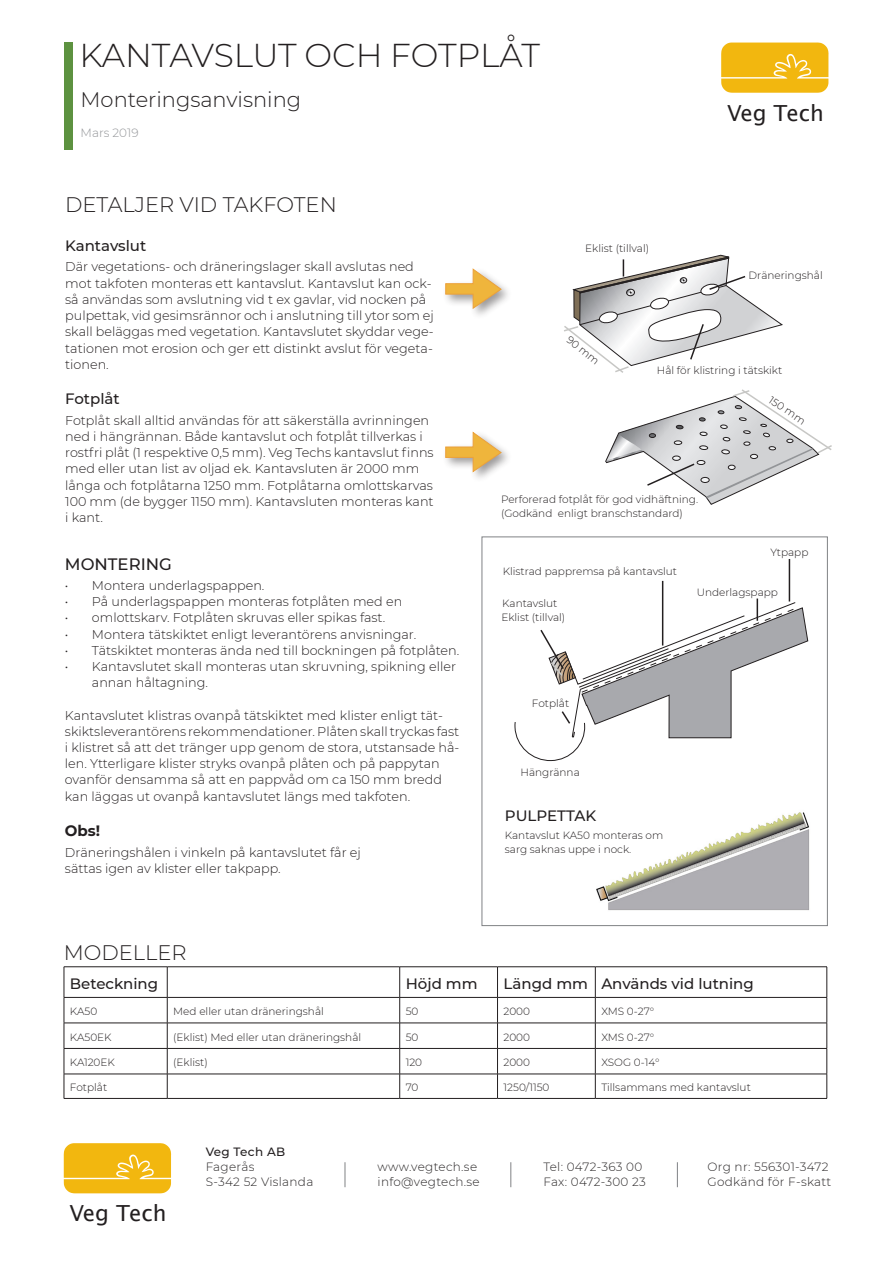
<style>
.page{position:relative;width:893px;height:1263px;background:#fff}
.page>*{position:absolute;margin:0;border:0;box-sizing:border-box;transform-origin:0 0}
.Rubrik_huvud{font:300 33px "Montserrat";letter-spacing:-.01em;color:#231f20}
.t1{font:22.2px "Lucida Sans";color:#231f20}
.Rubrik_lit{font:300 21px "Montserrat";color:#231f20}
.Bröd_bold{font:500 16.5px "Montserrat";color:#231f20}
.Bröd_bold-2{font:500 15px "Montserrat";color:#231f20}
.Bröd_bold-3{font:700 15px "Montserrat";color:#231f20}
.Brödtext{font:300 12.75px/16.2px "Montserrat";color:#231f20}
.t2{font:300 12px/15px "Montserrat";letter-spacing:.025em;color:#282526}
.t3{font:500 12px "Montserrat";letter-spacing:.02em;color:#231f20}
.Rubrik_lit-2{font:300 12px "Montserrat";color:#939598}
.Tabell{font:300 10.5px/14px "Montserrat";color:#231f20}
</style>
<div class="page">
<svg style="left:345px;top:1162px;width:1px;height:25px"></svg>
<svg style="left:510px;top:1162px;width:1px;height:25px"></svg>
<svg style="left:677px;top:1162px;width:1px;height:25px"></svg>
<svg style="left:721px;top:43px;width:107px;height:50px;background:#f3bc22"></svg>
<svg style="left:64px;top:1143px;width:107px;height:50px;background:#f2bc21"></svg>
<img style="left:597px;top:812px;width:213px;height:99px">
<div style="left:482px;top:536px;width:346px;height:390px;border:1px solid #808285"></div>
<div style="left:64px;top:43px;width:8px;height:107px;background:#5d9240"></div>
<hr style="left:64px;top:966px;width:103px;height:1px;background:#231f20">
<hr style="left:64px;top:967px;width:1px;height:30px;background:#231f20">
<hr style="left:167px;top:966px;width:233px;height:1px;background:#231f20">
<hr style="left:167px;top:967px;width:1px;height:30px;background:#231f20">
<hr style="left:400px;top:966px;width:97px;height:1px;background:#231f20">
<hr style="left:399px;top:967px;width:1px;height:30px;background:#231f20">
<hr style="left:497px;top:966px;width:98px;height:1px;background:#231f20">
<hr style="left:497px;top:967px;width:1px;height:30px;background:#231f20">
<hr style="left:595px;top:966px;width:232px;height:1px;background:#231f20">
<hr style="left:595px;top:967px;width:1px;height:30px;background:#231f20">
<hr style="left:827px;top:967px;width:1px;height:30px;background:#231f20">
<hr style="left:64px;top:997px;width:103px;height:1px;background:#231f20">
<hr style="left:167px;top:997px;width:233px;height:1px;background:#231f20">
<hr style="left:400px;top:997px;width:97px;height:1px;background:#231f20">
<hr style="left:497px;top:997px;width:98px;height:1px;background:#231f20">
<hr style="left:595px;top:997px;width:232px;height:1px;background:#231f20">
<hr style="left:64px;top:1023px;width:103px;height:1px;background:#231f20">
<hr style="left:167px;top:1023px;width:233px;height:1px;background:#231f20">
<hr style="left:400px;top:1023px;width:97px;height:1px;background:#231f20">
<hr style="left:497px;top:1023px;width:98px;height:1px;background:#231f20">
<hr style="left:595px;top:1023px;width:232px;height:1px;background:#231f20">
<hr style="left:64px;top:1048px;width:103px;height:1px;background:#231f20">
<hr style="left:167px;top:1048px;width:233px;height:1px;background:#231f20">
<hr style="left:400px;top:1048px;width:97px;height:1px;background:#231f20">
<hr style="left:497px;top:1048px;width:98px;height:1px;background:#231f20">
<hr style="left:595px;top:1048px;width:232px;height:1px;background:#231f20">
<hr style="left:64px;top:1074px;width:103px;height:1px;background:#231f20">
<svg style="left:64px;top:997px;width:1px;height:101px"></svg>
<hr style="left:167px;top:1074px;width:233px;height:1px;background:#231f20">
<svg style="left:167px;top:997px;width:1px;height:101px"></svg>
<hr style="left:400px;top:1074px;width:97px;height:1px;background:#231f20">
<svg style="left:399px;top:997px;width:1px;height:101px"></svg>
<hr style="left:497px;top:1074px;width:98px;height:1px;background:#231f20">
<svg style="left:497px;top:997px;width:1px;height:101px"></svg>
<hr style="left:595px;top:1074px;width:232px;height:1px;background:#231f20">
<svg style="left:595px;top:997px;width:1px;height:101px"></svg>
<svg style="left:827px;top:997px;width:1px;height:101px"></svg>
<hr style="left:64px;top:1098px;width:103px;height:1px;background:#231f20">
<hr style="left:167px;top:1098px;width:233px;height:1px;background:#231f20">
<hr style="left:400px;top:1098px;width:97px;height:1px;background:#231f20">
<hr style="left:497px;top:1098px;width:98px;height:1px;background:#231f20">
<hr style="left:595px;top:1098px;width:232px;height:1px;background:#231f20">
<hr style="left:662px;top:581px;width:1px;height:64px;background:#231f20">
<hr style="left:789px;top:559px;width:1px;height:42px;background:#231f20">
<svg style="left:515px;top:598px;width:293px;height:163px"></svg>
<svg style="left:564px;top:255px;width:218px;height:118px"></svg>
<svg style="left:605px;top:389px;width:227px;height:116px"></svg>
<div style="left:442px;top:266px;width:70px;height:54px;background:#231f20;opacity:.45"></div>
<svg style="left:445px;top:268px;width:57px;height:41px"></svg>
<div style="left:442px;top:429px;width:70px;height:54px;background:#231f20;opacity:.45"></div>
<svg style="left:445px;top:432px;width:57px;height:40px"></svg>
<p class="Rubrik_huvud" style="left:80px;top:33px;width:462px">KANTAVSLUT OCH FOTPLÅT</p>
<p class="Rubrik_lit" style="left:81px;top:85px;width:222px">Monteringsanvisning</p>
<p class="Rubrik_lit-2" style="left:81px;top:125px;width:60px">Mars 2019</p>
<h2 class="t1" style="left:727px;top:100px;width:98px">Veg Tech</h2>
<p class="Rubrik_lit" style="left:65px;top:190px;width:273px">DETALJER VID TAKFOTEN</p>
<p class="Bröd_bold-2" style="left:65px;top:235px;width:83px">Kantavslut</p>
<p class="Brödtext" style="left:65px;top:258px;width:370px">Där vegetations- och dräneringslager skall avslutas ned mot takfoten monteras ett kantavslut. Kantavslut kan ock&shy;så användas som avslutning vid t ex gavlar, vid nocken på pulpettak, vid gesimsrännor och i anslutning till ytor som ej skall beläggas med vegetation. Kantavslutet skyddar vege&shy;tationen mot erosion och ger ett distinkt avslut för vegeta&shy;tionen.</p>
<p class="Bröd_bold-2" style="left:65px;top:389px;width:56px">Fotplåt</p>
<p class="Brödtext" style="left:65px;top:412px;width:370px">Fotplåt skall alltid användas för att säkerställa avrinningen ned i hängrännan. Både kantavslut och fotplåt tillverkas i rostfri plåt (1 respektive 0,5 mm). Veg Techs kantavslut finns med eller utan list av oljad ek. Kantavsluten är 2000 mm långa och fotplåtarna 1250 mm. Fotplåtarna omlottskarvas 100 mm (de bygger 1150 mm). Kantavsluten monteras kant i kant.</p>
<p class="Bröd_bold" style="left:65px;top:552px;width:109px">MONTERING</p>
<p class="Brödtext" style="left:65px;top:577px;width:201px">• Montera underlagspappen.</p>
<p class="Brödtext" style="left:65px;top:593px;width:339px">• På underlagspappen monteras fotplåten med en</p>
<p class="Brödtext" style="left:65px;top:609px;width:322px">• omlottskarv. Fotplåten skruvas eller spikas fast.</p>
<p class="Brödtext" style="left:65px;top:625px;width:353px">• Montera tätskiktet enligt leverantörens anvisningar.</p>
<p class="Brödtext" style="left:65px;top:642px;width:396px">• Tätskiktet monteras ända ned till bockningen på fotplåten.</p>
<p class="Brödtext" style="left:92px;top:658px;width:366px;text-indent:-27px">• Kantavslutet skall monteras utan skruvning, spikning eller annan håltagning.</p>
<p class="Brödtext" style="left:65px;top:706px;width:396px">Kantavslutet klistras ovanpå tätskiktet med klister enligt tät&shy;skiktsleverantörens rekommendationer. Plåten skall tryckas fast i klistret så att det tränger upp genom de stora, utstansade hå&shy;len. Ytterligare klister stryks ovanpå plåten och på pappytan ovanför densamma så att en pappvåd om ca 150 mm bredd kan läggas ut ovanpå kantavslutet längs med takfoten.</p>
<p class="Bröd_bold-3" style="left:65px;top:820px;width:37px">Obs!</p>
<p class="Brödtext" style="left:65px;top:844px;width:298px">Dräneringshålen i vinkeln på kantavslutet får ej sättas igen av klister eller takpapp.</p>
<p class="Rubrik_lit" style="left:64px;top:938px;width:124px">MODELLER</p>
<p class="Tabell" style="left:585px;top:241px;width:65px">Eklist (tillval)</p>
<p class="Tabell" style="left:749px;top:268px;width:76px">Dräneringshål</p>
<p class="Tabell" style="left:573px;top:332px;width:40px;rotate:39deg">90 mm</p>
<p class="Tabell" style="left:657px;top:362px;width:127px">Hål för klistring i tätskikt</p>
<p class="Tabell" style="left:774px;top:393px;width:43px;rotate:34deg">150 mm</p>
<p class="Tabell" style="left:501px;top:492px;width:199px">Perforerad fotplåt för god vidhäftning. (Godkänd enligt branschstandard)</p>
<p class="Tabell" style="left:503px;top:564px;width:176px">Klistrad pappremsa på kantavslut</p>
<p class="Tabell" style="left:502px;top:596px;width:57px">Kantavslut</p>
<p class="Tabell" style="left:501px;top:610px;width:65px">Eklist (tillval)</p>
<p class="Tabell" style="left:770px;top:544px;width:39px">Ytpapp</p>
<p class="Tabell" style="left:697px;top:584px;width:83px">Underlagspapp</p>
<p class="Tabell" style="left:532px;top:696px;width:39px">Fotplåt</p>
<p class="Tabell" style="left:520px;top:764px;width:61px">Hängränna</p>
<p class="Bröd_bold-2" style="left:505px;top:805px;width:93px">PULPETTAK</p>
<p class="Tabell" style="left:505px;top:828px;width:160px">Kantavslut KA50 monteras om sarg saknas uppe i nock.</p>
<p class="Bröd_bold-2" style="left:70px;top:973px;width:90px">Beteckning</p>
<p class="Bröd_bold-2" style="left:406px;top:973px;width:73px">Höjd mm</p>
<p class="Bröd_bold-2" style="left:503px;top:973px;width:86px">Längd mm</p>
<p class="Bröd_bold-2" style="left:601px;top:973px;width:154px">Används vid lutning</p>
<p class="Tabell" style="left:70px;top:1004px;width:29px">KA50</p>
<p class="Tabell" style="left:173px;top:1004px;width:152px">Med eller utan dräneringshål</p>
<p class="Tabell" style="left:406px;top:1004px;width:14px">50</p>
<p class="Tabell" style="left:503px;top:1004px;width:28px">2000</p>
<p class="Tabell" style="left:601px;top:1004px;width:54px">XMS 0-27°</p>
<p class="Tabell" style="left:70px;top:1030px;width:43px">KA50EK</p>
<p class="Tabell" style="left:173px;top:1030px;width:189px">(Eklist) Med eller utan dräneringshål</p>
<p class="Tabell" style="left:406px;top:1030px;width:14px">50</p>
<p class="Tabell" style="left:503px;top:1030px;width:28px">2000</p>
<p class="Tabell" style="left:601px;top:1030px;width:54px">XMS 0-27°</p>
<p class="Tabell" style="left:70px;top:1055px;width:46px">KA120EK</p>
<p class="Tabell" style="left:173px;top:1055px;width:36px">(Eklist)</p>
<p class="Tabell" style="left:406px;top:1055px;width:18px">120</p>
<p class="Tabell" style="left:503px;top:1055px;width:28px">2000</p>
<p class="Tabell" style="left:601px;top:1055px;width:60px">XSOG 0-14°</p>
<p class="Tabell" style="left:70px;top:1080px;width:39px">Fotplåt</p>
<p class="Tabell" style="left:406px;top:1080px;width:14px">70</p>
<p class="Tabell" style="left:503px;top:1080px;width:48px">1250/1150</p>
<p class="Tabell" style="left:601px;top:1080px;width:151px">Tillsammans med kantavslut</p>
<h2 class="t1" style="left:70px;top:1201px;width:98px">Veg Tech</h2>
<p class="t3" style="left:206px;top:1144px;width:81px">Veg Tech AB</p>
<p class="t2" style="left:206px;top:1159px;width:109px">Fagerås<br>S-342 52 Vislanda</p>
<p class="t2" style="left:378px;top:1159px;width:104px">www.vegtech.se info@vegtech.se</p>
<p class="t2" style="left:543px;top:1159px;width:104px">Tel: 0472-363 00<br>Fax: 0472-300 23</p>
<p class="t2" style="left:707px;top:1159px;width:125px">Org nr: 556301-3472<br>Godkänd för F-skatt</p>
</div>
